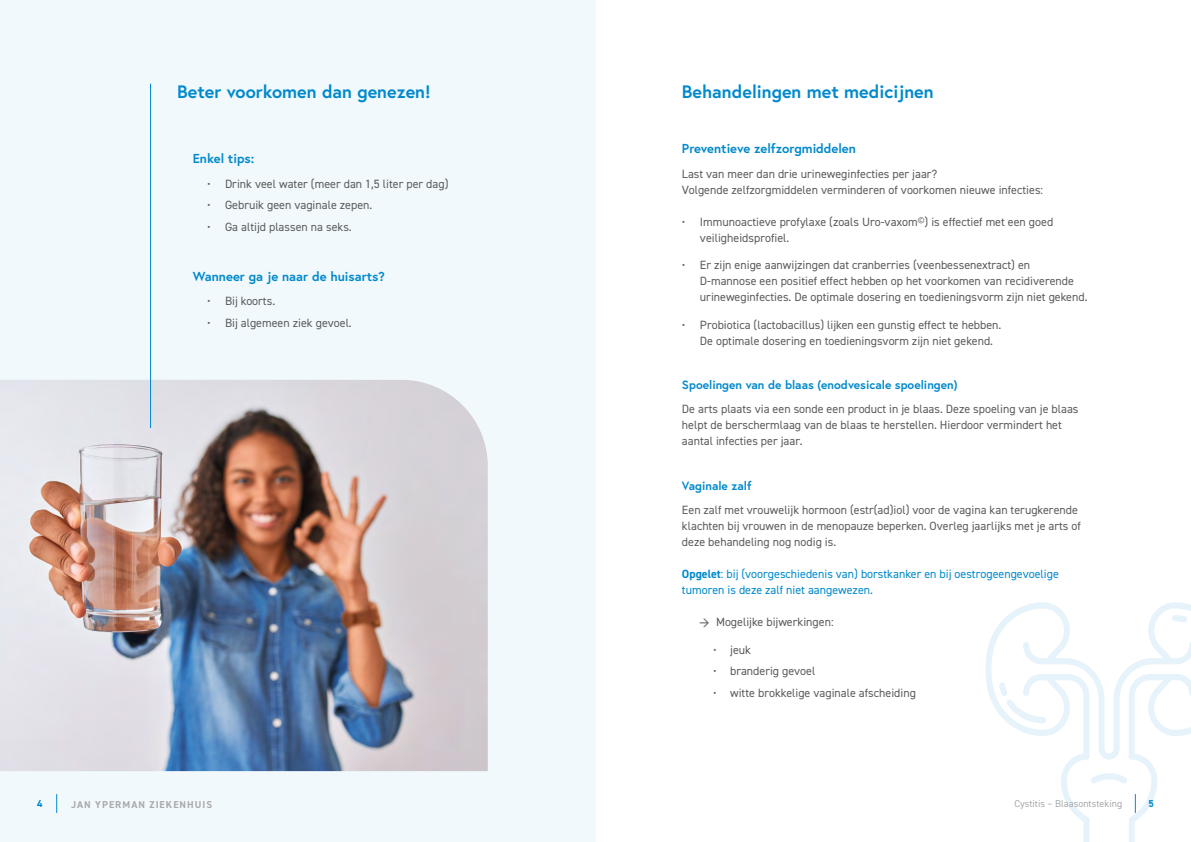
<style>
.page{position:relative;width:1191px;height:842px;background:#fff}
.page>*{position:absolute;margin:0;border:0;box-sizing:border-box;transform-origin:0 0}
.t1{font:700 18px "Europa";color:#0089cc}
.t2{font:700 13px "Europa";color:#0089cc}
.t3{font:12px/16px "DIN2014";color:#5a5c5c}
.t4{font:12px/16px "DIN2014";color:#0089cc}
.t5{font:700 12px "Europa";color:#0089cc}
.t6{font:10px "DIN2014";color:#a9aaab}
.t7{font:700 10px "DIN2014";letter-spacing:.1em;color:#a9aaab}
.t8{font:700 10px "DIN2014";color:#0089cc}
.s1{font-weight:700}
</style>
<div class="page">
<svg style="left:985px;top:602px;width:206px;height:240px"></svg>
<svg style="left:1171px;top:615px;width:16px;height:7px"></svg>
<svg style="left:1090px;top:772px;width:37px;height:12px"></svg>
<div style="left:0;top:0;width:595px;height:842px;background:#f2f9fc"></div>
<svg style="left:56px;top:794px;width:1px;height:19px"></svg>
<svg style="left:1134px;top:794px;width:1px;height:19px"></svg>
<img style="left:0;top:380px;width:488px;height:391px">
<hr style="left:150px;top:84px;width:1px;height:344px;background:#0089cc">
<h1 class="t1" style="left:177px;top:79px;width:255px">Beter voorkomen dan genezen!</h1>
<p class="t2" style="left:193px;top:150px;width:63px">Enkel tips:</p>
<p class="t3" style="left:207px;top:175px;width:243px">• Drink veel water (meer dan 1,5 liter per dag)</p>
<p class="t3" style="left:207px;top:197px;width:167px">• Gebruik geen vaginale zepen.</p>
<p class="t3" style="left:207px;top:219px;width:146px">• Ga altijd plassen na seks.</p>
<p class="t2" style="left:193px;top:267px;width:193px">Wanneer ga je naar de huisarts?</p>
<p class="t3" style="left:207px;top:293px;width:70px">• Bij koorts.</p>
<p class="t3" style="left:207px;top:314px;width:146px">• Bij algemeen ziek gevoel.</p>
<h1 class="t1" style="left:682px;top:79px;width:253px">Behandelingen met medicijnen</h1>
<p class="t2" style="left:682px;top:140px;width:175px">Preventieve zelfzorgmiddelen</p>
<p class="t3" style="left:682px;top:166px;width:363px">Last van meer dan drie urineweginfecties per jaar?<br>Volgende zelfzorgmiddelen verminderen of voorkomen nieuwe infecties:</p>
<p class="t3" style="left:700px;top:214px;width:355px;text-indent:-18px">• Immunoactieve profylaxe (zoals Uro-vaxom<sup>©</sup>) is effectief met een goed veiligheidsprofiel.</p>
<p class="t3" style="left:700px;top:257px;width:389px;text-indent:-18px">• Er zijn enige aanwijzingen dat cranberries (veenbessenextract) en<br>D-mannose een positief effect hebben op het voorkomen van recidiverende urineweginfecties. De optimale dosering en toedieningsvorm zijn niet gekend.</p>
<p class="t3" style="left:700px;top:316px;width:303px;text-indent:-18px">• Probiotica (lactobacillus) lijken een gunstig effect te hebben.<br>De optimale dosering en toedieningsvorm zijn niet gekend.</p>
<p class="t5" style="left:682px;top:376px;width:277px">Spoelingen van de blaas (enodvesicale spoelingen)</p>
<p class="t3" style="left:682px;top:401px;width:398px">De arts plaats via een sonde een product in je blaas. Deze spoeling van je blaas helpt de berschermlaag van de blaas te herstellen. Hierdoor vermindert het aantal infecties per jaar.</p>
<p class="t5" style="left:682px;top:477px;width:71px">Vaginale zalf</p>
<p class="t3" style="left:682px;top:502px;width:400px">Een zalf met vrouwelijk hormoon (estr(ad)iol) voor de vagina kan terugkerende klachten bij vrouwen in de menopauze beperken. Overleg jaarlijks met je arts of deze behandeling nog nodig is.</p>
<p class="t4" style="left:682px;top:566px;width:378px"><span class="s1">Opgelet</span>: bij (voorgeschiedenis van) borstkanker en bij oestrogeengevoelige tumoren is deze zalf niet aangewezen.</p>
<p class="t3" style="left:699px;top:614px;width:136px">→ Mogelijke bijwerkingen:</p>
<p class="t3" style="left:713px;top:641px;width:39px">• jeuk</p>
<p class="t3" style="left:713px;top:663px;width:104px">• branderig gevoel</p>
<p class="t3" style="left:713px;top:685px;width:204px">• witte brokkelige vaginale afscheiding</p>
<p class="t8" style="left:37px;top:797px;width:7px">4</p>
<p class="t7" style="left:71px;top:797px;width:143px">JAN YPERMAN ZIEKENHUIS</p>
<p class="t6" style="left:1014px;top:797px;width:109px">Cystitis – Blaasontsteking</p>
<p class="t8" style="left:1148px;top:797px;width:7px">5</p>
</div>
